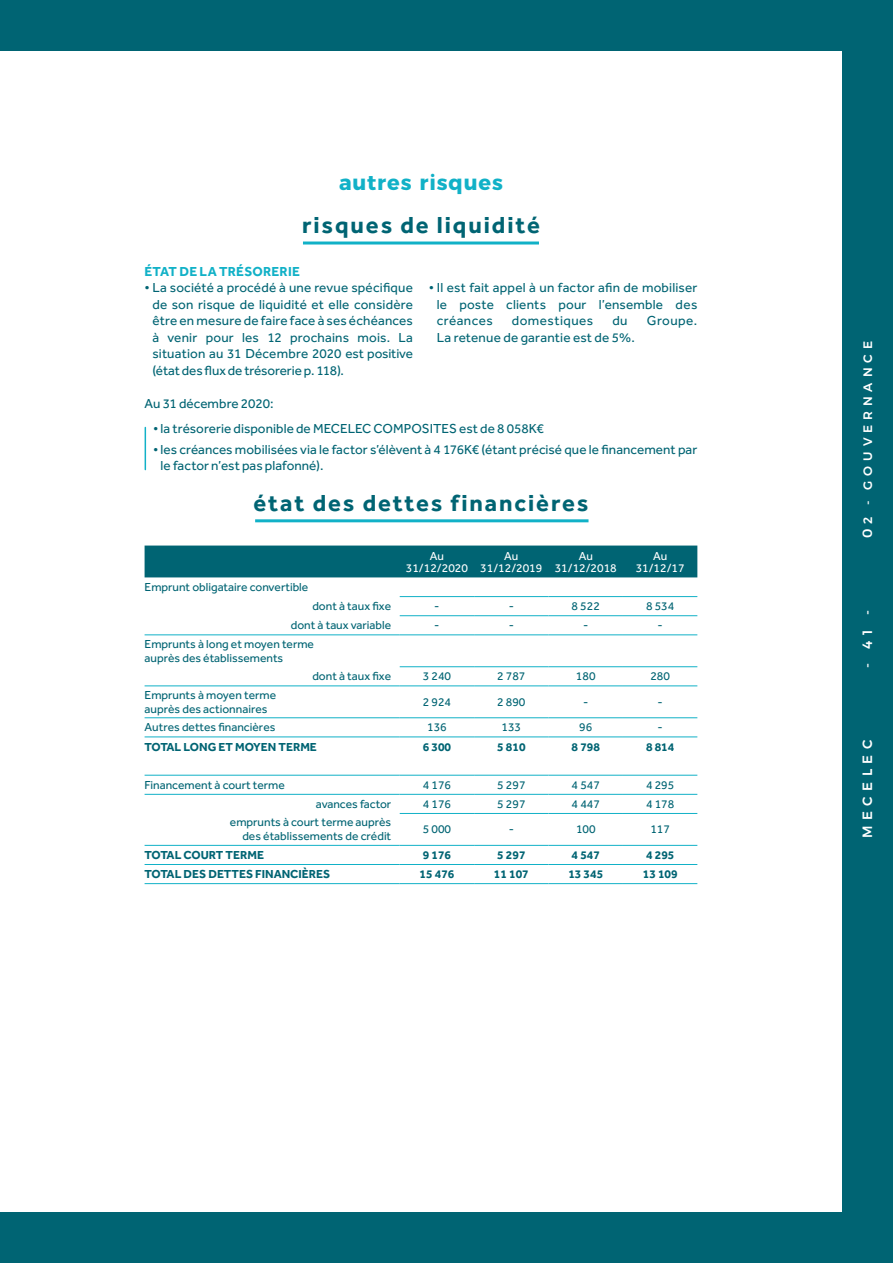
<style>
.page{position:relative;width:893px;height:1263px;background:#006473}
.page>*{position:absolute;margin:0;border:0;box-sizing:border-box;transform-origin:0 0}
.t1{font:700 24px "Effra";letter-spacing:.08em;color:#006473}
.t2{font:700 21px "Montserrat";letter-spacing:.04em;color:#11b1c7}
.t3{font:13.5px/16.5px "Effra";letter-spacing:.005em;color:#006473;text-align:justify}
.t4{font:700 13.5px "Effra";letter-spacing:.015em;color:#11b1c7}
.t5{font:500 13.5px "Montserrat";letter-spacing:.4em;color:#fff}
.t6{font:13.5px "Effra";letter-spacing:.035em;color:#006473}
.t7{font:500 12.3px "Montserrat";letter-spacing:.4em;color:#fff}
.t8{font:12px/13.5px "Effra";color:#006473}
.t9{font:700 12px "Effra";color:#006473}
.t10{font:12px/12px "Effra";color:#fff;text-align:center}
.s1{font-size:13.5px}
</style>
<div class="page">
<div style="left:0;top:51px;width:842px;height:1161px;background:#fff"></div>
<div style="left:145px;top:545px;width:552px;height:32px;background:#006473"></div>
<hr style="left:400px;top:596px;width:74px;height:1px;background:#11b1c7">
<hr style="left:474px;top:596px;width:75px;height:1px;background:#11b1c7">
<hr style="left:549px;top:596px;width:74px;height:1px;background:#11b1c7">
<hr style="left:623px;top:596px;width:74px;height:1px;background:#11b1c7">
<hr style="left:400px;top:615px;width:74px;height:1px;background:#11b1c7">
<hr style="left:474px;top:615px;width:75px;height:1px;background:#11b1c7">
<hr style="left:549px;top:615px;width:74px;height:1px;background:#11b1c7">
<hr style="left:623px;top:615px;width:74px;height:1px;background:#11b1c7">
<hr style="left:145px;top:634px;width:255px;height:1px;background:#11b1c7">
<hr style="left:400px;top:634px;width:74px;height:1px;background:#11b1c7">
<hr style="left:474px;top:634px;width:75px;height:1px;background:#11b1c7">
<hr style="left:549px;top:634px;width:74px;height:1px;background:#11b1c7">
<hr style="left:623px;top:634px;width:74px;height:1px;background:#11b1c7">
<hr style="left:400px;top:666px;width:74px;height:1px;background:#11b1c7">
<hr style="left:474px;top:666px;width:75px;height:1px;background:#11b1c7">
<hr style="left:549px;top:666px;width:74px;height:1px;background:#11b1c7">
<hr style="left:623px;top:666px;width:74px;height:1px;background:#11b1c7">
<hr style="left:145px;top:685px;width:255px;height:1px;background:#11b1c7">
<hr style="left:400px;top:685px;width:74px;height:1px;background:#11b1c7">
<hr style="left:474px;top:685px;width:75px;height:1px;background:#11b1c7">
<hr style="left:549px;top:685px;width:74px;height:1px;background:#11b1c7">
<hr style="left:623px;top:685px;width:74px;height:1px;background:#11b1c7">
<hr style="left:145px;top:717px;width:255px;height:1px;background:#11b1c7">
<hr style="left:400px;top:717px;width:74px;height:1px;background:#11b1c7">
<hr style="left:474px;top:717px;width:75px;height:1px;background:#11b1c7">
<hr style="left:549px;top:717px;width:74px;height:1px;background:#11b1c7">
<hr style="left:623px;top:717px;width:74px;height:1px;background:#11b1c7">
<hr style="left:145px;top:736px;width:255px;height:1px;background:#11b1c7">
<hr style="left:400px;top:736px;width:74px;height:1px;background:#11b1c7">
<hr style="left:474px;top:736px;width:75px;height:1px;background:#11b1c7">
<hr style="left:549px;top:736px;width:74px;height:1px;background:#11b1c7">
<hr style="left:623px;top:736px;width:74px;height:1px;background:#11b1c7">
<hr style="left:145px;top:775px;width:255px;height:1px;background:#11b1c7">
<hr style="left:400px;top:775px;width:74px;height:1px;background:#11b1c7">
<hr style="left:474px;top:775px;width:75px;height:1px;background:#11b1c7">
<hr style="left:549px;top:775px;width:74px;height:1px;background:#11b1c7">
<hr style="left:623px;top:775px;width:74px;height:1px;background:#11b1c7">
<hr style="left:145px;top:794px;width:255px;height:1px;background:#11b1c7">
<hr style="left:400px;top:794px;width:74px;height:1px;background:#11b1c7">
<hr style="left:474px;top:794px;width:75px;height:1px;background:#11b1c7">
<hr style="left:549px;top:794px;width:74px;height:1px;background:#11b1c7">
<hr style="left:623px;top:794px;width:74px;height:1px;background:#11b1c7">
<hr style="left:400px;top:813px;width:74px;height:1px;background:#11b1c7">
<hr style="left:474px;top:813px;width:75px;height:1px;background:#11b1c7">
<hr style="left:549px;top:813px;width:74px;height:1px;background:#11b1c7">
<hr style="left:623px;top:813px;width:74px;height:1px;background:#11b1c7">
<hr style="left:145px;top:845px;width:255px;height:1px;background:#11b1c7">
<hr style="left:400px;top:845px;width:74px;height:1px;background:#11b1c7">
<hr style="left:474px;top:845px;width:75px;height:1px;background:#11b1c7">
<hr style="left:549px;top:845px;width:74px;height:1px;background:#11b1c7">
<hr style="left:623px;top:845px;width:74px;height:1px;background:#11b1c7">
<hr style="left:145px;top:864px;width:255px;height:1px;background:#11b1c7">
<hr style="left:400px;top:864px;width:74px;height:1px;background:#11b1c7">
<hr style="left:474px;top:864px;width:75px;height:1px;background:#11b1c7">
<hr style="left:549px;top:864px;width:74px;height:1px;background:#11b1c7">
<hr style="left:623px;top:864px;width:74px;height:1px;background:#11b1c7">
<hr style="left:145px;top:883px;width:255px;height:1px;background:#11b1c7">
<hr style="left:400px;top:883px;width:74px;height:1px;background:#11b1c7">
<hr style="left:474px;top:883px;width:75px;height:1px;background:#11b1c7">
<hr style="left:549px;top:883px;width:74px;height:1px;background:#11b1c7">
<hr style="left:623px;top:883px;width:74px;height:1px;background:#11b1c7">
<hr style="left:145px;top:427px;width:1px;height:43px;background:#11b1c7">
<hr style="left:303px;top:241px;width:236px;height:3px;background:#11b1c7">
<hr style="left:255px;top:519px;width:333px;height:3px;background:#11b1c7">
<h2 class="t2" style="left:339px;top:166px;width:165px">autres risques</h2>
<h1 class="t1" style="left:302px;top:210px;width:239px">risques de liquidité</h1>
<p class="t4" style="left:145px;top:263px;width:157px">ÉTAT DE LA TRÉSORERIE</p>
<p class="t3" style="left:152px;top:279px;width:262px;text-indent:-8px">• La société a procédé à une revue spécifique de son risque de liquidité et elle considère être en mesure de faire face à ses échéances à venir pour les 12 prochains mois. La situation au 31 Décembre 2020 est positive (état des flux de trésorerie p. 118).</p>
<p class="t3" style="left:437px;top:279px;width:262px;text-indent:-8px">• Il est fait appel à un factor afin de mobiliser le poste clients pour l’ensemble des créances</p>
<p class="t6" style="left:512px;top:313px;width:83px">domestiques</p>
<p class="t3" style="left:612px;top:312px;width:17px">du</p>
<p class="t3" style="left:647px;top:312px;width:52px">Groupe.</p>
<p class="t3" style="left:437px;top:329px;width:200px">La retenue de garantie est de 5%.</p>
<p class="t3" style="left:145px;top:395px;width:131px">Au 31 décembre 2020:</p>
<p class="t3" style="left:153px;top:420px;width:392px">• la trésorerie disponible de MECELEC COMPOSITES est de 8 058K€</p>
<p class="t3" style="left:161px;top:441px;width:538px;text-indent:-8px">• les créances mobilisées via le factor s’élèvent à 4 176K€ (étant précisé que le financement par le factor n’est pas plafonné).</p>
<h1 class="t1" style="left:253px;top:489px;width:337px">état des dettes financières</h1>
<p class="t8" style="left:145px;top:580px;width:165px">Emprunt obligataire convertible</p>
<p class="t10" style="left:406px;top:549px;width:64px">Au<br>31/12/2020</p>
<p class="t10" style="left:480px;top:549px;width:64px">Au<br>31/12/2019</p>
<p class="t10" style="left:555px;top:549px;width:64px">Au<br>31/12/2018</p>
<p class="t10" style="left:636px;top:549px;width:50px">Au<br>31/12/17</p>
<p class="t8" style="left:312px;top:599px;width:80px">dont à taux fixe</p>
<p class="t8" style="left:434px;top:599px;width:7px">-</p>
<p class="t8" style="left:509px;top:599px;width:7px">-</p>
<p class="t8" style="left:572px;top:599px;width:30px">8 522</p>
<p class="t8" style="left:646px;top:599px;width:30px">8 534</p>
<p class="t8" style="left:291px;top:618px;width:102px">dont à taux variable</p>
<p class="t8" style="left:434px;top:618px;width:7px">-</p>
<p class="t8" style="left:509px;top:618px;width:7px">-</p>
<p class="t8" style="left:583px;top:618px;width:7px">-</p>
<p class="t8" style="left:657px;top:618px;width:7px">-</p>
<p class="t8" style="left:145px;top:637px;width:171px">Emprunts à long et moyen terme auprès des établissements</p>
<p class="t8" style="left:312px;top:669px;width:80px">dont à taux fixe</p>
<p class="t8" style="left:423px;top:669px;width:30px">3 240</p>
<p class="t8" style="left:497px;top:669px;width:30px">2 787</p>
<p class="t8" style="left:576px;top:669px;width:21px">180</p>
<p class="t8" style="left:650px;top:669px;width:21px">280</p>
<p class="t8" style="left:145px;top:688px;width:133px">Emprunts à moyen terme auprès des actionnaires</p>
<p class="t8" style="left:423px;top:695px;width:30px">2 924</p>
<p class="t8" style="left:497px;top:695px;width:30px">2 890</p>
<p class="t8" style="left:583px;top:695px;width:7px">-</p>
<p class="t8" style="left:658px;top:695px;width:7px">-</p>
<p class="t8" style="left:145px;top:720px;width:132px">Autres dettes financières</p>
<p class="t8" style="left:427px;top:720px;width:21px">136</p>
<p class="t8" style="left:502px;top:720px;width:21px">133</p>
<p class="t8" style="left:579px;top:720px;width:15px">96</p>
<p class="t8" style="left:658px;top:720px;width:7px">-</p>
<p class="t9" style="left:145px;top:739px;width:174px">TOTAL LONG ET MOYEN TERME</p>
<p class="t9" style="left:423px;top:739px;width:30px">6 300</p>
<p class="t9" style="left:497px;top:739px;width:30px">5 810</p>
<p class="t9" style="left:572px;top:739px;width:30px">8 798</p>
<p class="t9" style="left:646px;top:739px;width:30px">8 814</p>
<p class="t8" style="left:145px;top:778px;width:142px">Financement à court terme</p>
<p class="t8" style="left:423px;top:778px;width:30px">4 176</p>
<p class="t8" style="left:497px;top:778px;width:30px">5 297</p>
<p class="t8" style="left:572px;top:778px;width:30px">4 547</p>
<p class="t8" style="left:646px;top:778px;width:30px">4 295</p>
<p class="t8" style="left:316px;top:797px;width:77px">avances factor</p>
<p class="t8" style="left:423px;top:797px;width:30px">4 176</p>
<p class="t8" style="left:497px;top:797px;width:30px">5 297</p>
<p class="t8" style="left:572px;top:797px;width:30px">4 447</p>
<p class="t8" style="left:646px;top:797px;width:30px">4 178</p>
<p class="t8" style="left:230px;top:815px;width:163px;text-align:right">emprunts à court terme auprès des établissements de crédit</p>
<p class="t8" style="left:423px;top:822px;width:30px">5 000</p>
<p class="t8" style="left:509px;top:822px;width:7px">-</p>
<p class="t8" style="left:576px;top:822px;width:21px">100</p>
<p class="t8" style="left:650px;top:822px;width:21px">117</p>
<p class="t9" style="left:145px;top:847px;width:121px">TOTAL COURT TERME</p>
<p class="t9" style="left:423px;top:847px;width:30px">9 176</p>
<p class="t9" style="left:497px;top:847px;width:30px">5 297</p>
<p class="t9" style="left:572px;top:847px;width:30px">4 547</p>
<p class="t9" style="left:646px;top:847px;width:30px">4 295</p>
<p class="t9" style="left:145px;top:867px;width:187px">TOTAL DES DETTES FINANCIÈRES</p>
<p class="t9" style="left:420px;top:867px;width:36px">15 476</p>
<p class="t9" style="left:494px;top:867px;width:36px">11 107</p>
<p class="t9" style="left:568px;top:867px;width:36px">13 345</p>
<p class="t9" style="left:643px;top:867px;width:36px">13 109</p>
<p class="t7" style="left:858px;top:538px;width:198px;rotate:-90deg"><span class="s1">0</span>2 - GOUVERNANCE</p>
<p class="t5" style="left:856px;top:668px;width:60px;rotate:-90deg">- 4 1 -</p>
<p class="t5" style="left:856px;top:838px;width:99px;rotate:-90deg">MECELEC</p>
</div>
